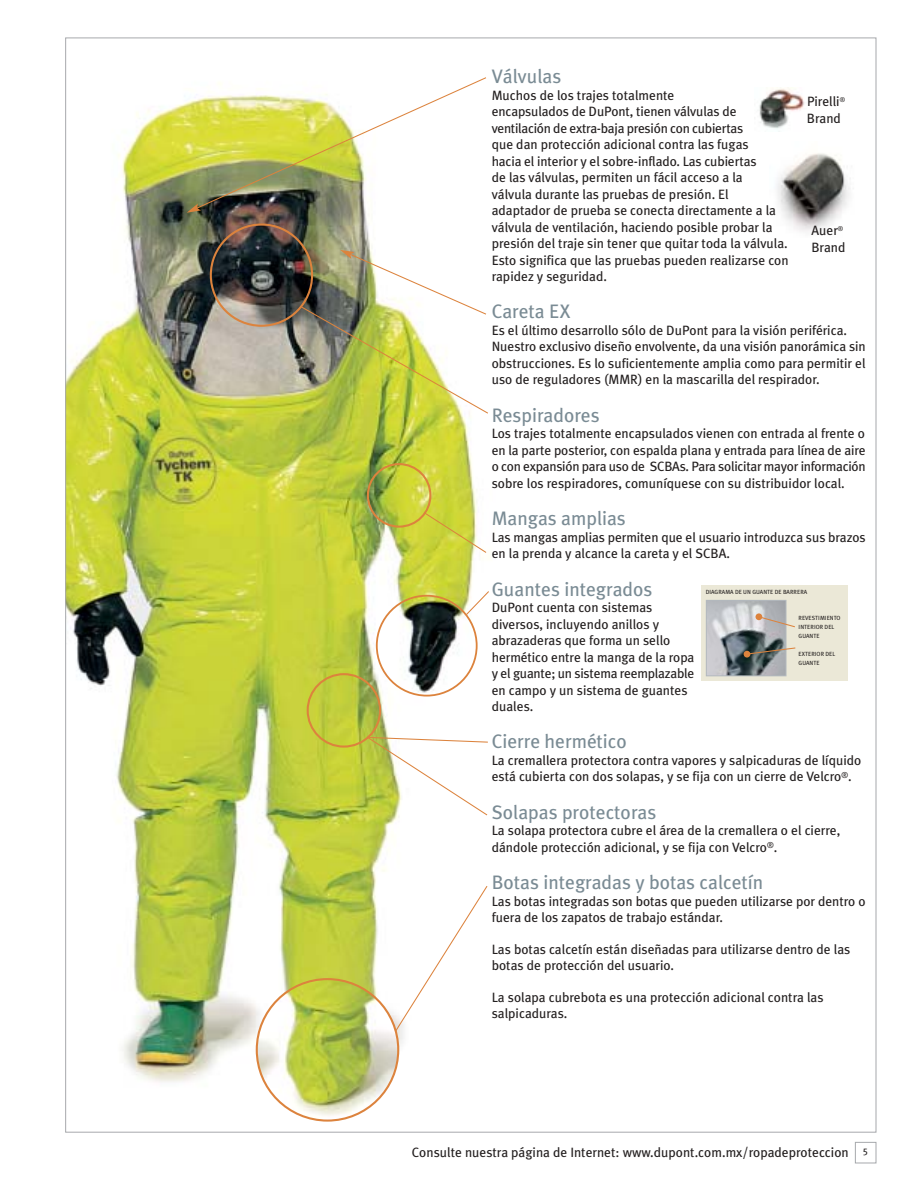
<style>
.page{position:relative;width:918px;height:1188px;background:#fff}
.page>*{position:absolute;margin:0;border:0;box-sizing:border-box;transform-origin:0 0}
.t1{font:19.5px "Meta Plus";color:#7a8b94}
.t2{font:13.5px/16.5px "Meta Plus";color:#231f1f}
.t3{font:6px/9px "Meta Plus";letter-spacing:.005em;color:#231f1f}
.s1{font-family:"Meta Plus Book Caps";font-size:9.75px}
</style>
<div class="page">
<img style="left:67px;top:102px;width:337px;height:1018px">
<img style="left:777px;top:153px;width:73px;height:79px">
<img style="left:209px;top:222px;width:195px;height:527px">
<img style="left:187px;top:77px;width:299px;height:136px">
<img style="left:299px;top:305px;width:190px;height:728px">
<img style="left:257px;top:979px;width:141px;height:142px;border-radius:50%">
<svg style="left:340px;top:250px;width:147px;height:66px"></svg>
<img style="left:759px;top:87px;width:46px;height:42px">
<div style="left:855px;top:1142px;width:21px;height:21px;border:1px solid #a7a9ac"></div>
<div style="left:701px;top:585px;width:147px;height:96px;background:#ebe8d7"></div>
<img style="left:708px;top:602px;width:76px;height:72px">
<div style="left:706px;top:600px;width:80px;height:76px;border:1px solid #b3b9be"></div>
<svg style="left:746px;top:616px;width:50px;height:39px"></svg>
<div style="left:744px;top:651px;width:6px;height:7px;background:#dc833d;border-radius:50%"></div>
<div style="left:756px;top:613px;width:6px;height:7px;background:#dc833d;border-radius:50%"></div>
<h1 class="t1" style="left:492px;top:68px;width:71px">Válvulas</h1>
<p class="t2" style="left:492px;top:87px;width:299px">Muchos de los trajes totalmente<br>encapsulados de DuPont, tienen válvulas de ventilación de extra-baja presión con cubiertas<br>que dan protección adicional contra las fugas<br>hacia el interior y el sobre-inflado. Las cubiertas<br>de las válvulas, permiten un fácil acceso a la<br>válvula durante las pruebas de presión. El adaptador de prueba se conecta directamente a la válvula de ventilación, haciendo posible probar la presión del traje sin tener que quitar toda la válvula.<br>Esto significa que las pruebas pueden realizarse con rapidez y seguridad.</p>
<h1 class="t1" style="left:492px;top:304px;width:80px">Careta EX</h1>
<p class="t2" style="left:492px;top:323px;width:375px">Es el último desarrollo sólo de DuPont para la visión periférica.<br>Nuestro exclusivo diseño envolvente, da una visión panorámica sin obstrucciones. Es lo suficientemente amplia como para permitir el uso de reguladores (MMR) en la mascarilla del respirador.</p>
<h1 class="t1" style="left:492px;top:407px;width:110px">Respiradores</h1>
<p class="t2" style="left:492px;top:426px;width:376px;text-align:justify">Los trajes totalmente encapsulados vienen con entrada al frente o en la parte posterior, con espalda plana y entrada para línea de aire o con expansión para uso de SCBAs. Para solicitar mayor información sobre los respiradores, comuníquese con su distribuidor local.</p>
<h1 class="t1" style="left:492px;top:510px;width:136px">Mangas amplias</h1>
<p class="t2" style="left:492px;top:530px;width:376px">Las mangas amplias permiten que el usuario introduzca sus brazos en la prenda y alcance la careta y el SCBA.</p>
<h1 class="t1" style="left:492px;top:581px;width:162px">Guantes integrados</h1>
<p class="t2" style="left:492px;top:600px;width:204px">DuPont cuenta con sistemas diversos, incluyendo anillos y abrazaderas que forma un sello hermético entre la manga de la ropa y el guante; un sistema reemplazable en campo y un sistema de guantes duales.</p>
<h1 class="t1" style="left:492px;top:734px;width:137px">Cierre hermético</h1>
<p class="t2" style="left:492px;top:753px;width:371px">La cremallera protectora contra vapores y salpicaduras de líquido está cubierta con dos solapas, y se fija con un cierre de Velcro<sup>®</sup>.</p>
<h1 class="t1" style="left:492px;top:804px;width:166px">Solapas protectoras</h1>
<p class="t2" style="left:492px;top:823px;width:350px">La solapa protectora cubre el área de la cremallera o el cierre, dándole protección adicional, y se fija con Velcro<sup>®</sup>.</p>
<h1 class="t1" style="left:492px;top:874px;width:273px">Botas integradas y botas calcetín</h1>
<p class="t2" style="left:492px;top:894px;width:375px">Las botas integradas son botas que pueden utilizarse por dentro o fuera de los zapatos de trabajo estándar.</p>
<p class="t2" style="left:492px;top:941px;width:360px">Las botas calcetín están diseñadas para utilizarse dentro de las botas de protección del usuario.</p>
<p class="t2" style="left:492px;top:989px;width:333px">La solapa cubrebota es una protección adicional contra las salpicaduras.</p>
<p class="t2" style="left:807px;top:94px;width:40px">Pirelli<sup>®<br></sup>Brand</p>
<p class="t2" style="left:811px;top:223px;width:35px">Auer<sup>®<br></sup>Brand</p>
<p class="t3" style="left:706px;top:588px;width:103px">DIAGRAMA DE UN GUANTE DE BARRERA</p>
<p class="t3" style="left:799px;top:614px;width:44px">REVESTIMIENTO<br>INTERIOR DEL<br>GUANTE</p>
<p class="t3" style="left:799px;top:650px;width:38px">EXTERIOR DEL<br>GUANTE</p>
<p class="t2" style="left:412px;top:1145px;width:458px">Consulte nuestra página de Internet: www.dupont.com.mx/ropadeproteccion <span class="s1">5</span></p>
</div>
